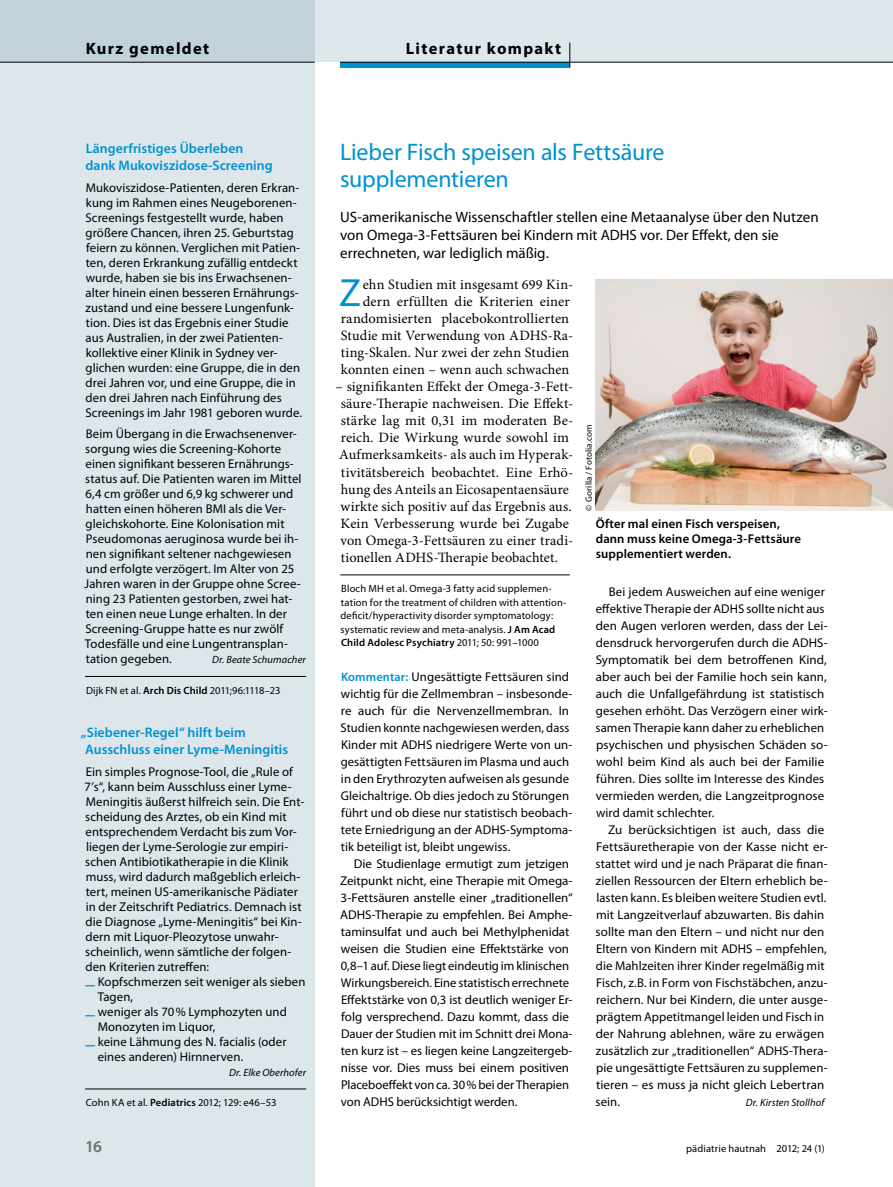
<style>
.page{position:relative;width:893px;height:1187px;background:#fff}
.page>*{position:absolute;margin:0;border:0;box-sizing:border-box;transform-origin:0 0}
.t1{font:39.45px "Myriad Pro";color:#0091d1}
.t2{font:24px/27px "Myriad Pro";letter-spacing:-.01em;color:#0091d1}
.t3{font:700 16.5px "Myriad Pro";letter-spacing:.08em;color:#000}
.t4{font:600 16.5px "Myriad Pro";color:#6d6e67}
.t5{font:15px/18px "Myriad Pro";color:#000}
.t6{font:14.25px/17px "Minion Pro";letter-spacing:.005em;color:#000;text-align:right}
.t7{font:600 13.8px/17px "Myriad Pro";letter-spacing:.005em;color:#0091d1}
.t8{font:12.75px/17px "Myriad Pro";letter-spacing:.005em;color:#000}
.t9{font:600 12.75px/15px "Myriad Pro";letter-spacing:.01em;color:#000}
.t10{font:10.5px/13.5px "Myriad Pro";letter-spacing:.01em;color:#000}
.t11{font:italic 10.5px "Myriad Pro";letter-spacing:.01em;color:#000}
.t12{font:9px "Myriad Pro";letter-spacing:.015em;color:#000}
.s1{font-weight:600}
.s2{font-weight:700;color:#0091d1}
.s3{font-weight:600;font-size:12.3px;color:#0091d1}
</style>
<div class="page">
<div style="left:0;top:0;width:893px;height:62px;background:#dce6eb"></div>
<hr style="left:340px;top:574px;width:230px;height:1px;background:#000">
<img style="left:595px;top:280px;width:298px;height:230px">
<div style="left:340px;top:62px;width:230px;height:5px;background:#0091d1"></div>
<hr style="left:340px;top:62px;width:230px;height:1px;background:#000">
<hr style="left:570px;top:62px;width:323px;height:1px;background:#000">
<svg style="left:570px;top:43px;width:1px;height:24px"></svg>
<div style="left:0;top:0;width:315px;height:63px;background:#c1d2db"></div>
<div style="left:0;top:63px;width:315px;height:1123px;background:#dce6eb"></div>
<hr style="left:85px;top:676px;width:221px;height:1px;background:#000">
<hr style="left:85px;top:1088px;width:221px;height:1px;background:#000">
<hr style="left:0;top:62px;width:315px;height:1px;background:#000">
<p class="t3" style="left:86px;top:37px;width:125px">Kurz gemeldet</p>
<p class="t3" style="left:406px;top:37px;width:157px">Literatur kompakt</p>
<p class="t7" style="left:86px;top:140px;width:189px">Längerfristiges Überleben dank Mukoviszidose-Screening</p>
<p class="t8" style="left:85px;top:179px;width:218px;line-height:15px">Mukoviszidose-Patienten, deren Erkran&shy;kung im Rahmen eines Neugeborenen-Screenings festgestellt wurde, haben größere Chancen, ihren 25. Geburtstag feiern zu können. Verglichen mit Patien&shy;ten, deren Erkrankung zufällig entdeckt wurde, haben sie bis ins Erwachsenen&shy;alter hinein einen besseren Ernährungs&shy;zustand und eine bessere Lungenfunk&shy;tion. Dies ist das Ergebnis einer Studie aus Australien, in der zwei Patienten&shy;kollektive einer Klinik in Sydney ver&shy;glichen wurden: eine Gruppe, die in den drei Jahren vor, und eine Gruppe, die in den drei Jahren nach Einführung des Screenings im Jahr 1981 geboren wurde.</p>
<p class="t8" style="left:85px;top:426px;width:218px;line-height:15px">Beim Übergang in die Erwachsenenver&shy;sorgung wies die Screening-Kohorte einen signifikant besseren Ernährungs&shy;status auf. Die Patienten waren im Mittel 6,4 cm größer und 6,9 kg schwerer und hatten einen höheren BMI als die Ver&shy;gleichskohorte. Eine Kolonisation mit Pseudomonas aeruginosa wurde bei ih&shy;nen signifikant seltener nachgewiesen und erfolgte verzögert. Im Alter von 25<br>Jahren waren in der Gruppe ohne Scree&shy;ning 23 Patienten gestorben, zwei hat&shy;ten einen neue Lunge erhalten. In der Screening-Gruppe hatte es nur zwölf Todesfälle und eine Lungentransplan&shy;tation gegeben.</p>
<p class="t11" style="left:212px;top:653px;width:95px">Dr. Beate Schumacher</p>
<p class="t10" style="left:86px;top:683px;width:196px">Dijk FN et al. <span class="s1">Arch Dis Child</span> 2011;96:1118–23</p>
<p class="t7" style="left:85px;top:723px;width:205px;text-indent:-4px">„Siebener-Regel“ hilft beim<br>Ausschluss einer Lyme-Meningitis</p>
<p class="t8" style="left:85px;top:763px;width:221px;line-height:15px">Ein simples Prognose-Tool, die „Rule of 7’s“, kann beim Ausschluss einer Lyme-Meningitis äußerst hilfreich sein. Die Ent&shy;scheidung des Arztes, ob ein Kind mit entsprechendem Verdacht bis zum Vor&shy;liegen der Lyme-Serologie zur empiri&shy;schen Antibiotikatherapie in die Klinik muss, wird dadurch maßgeblich erleich&shy;tert, meinen US-amerikanische Pädiater in der Zeitschrift Pediatrics. Demnach ist die Diagnose „Lyme-Meningitis“ bei Kin&shy;dern mit Liquor-Pleozytose unwahr&shy;scheinlich, wenn sämtliche der folgen&shy;den Kriterien zutreffen:</p>
<p class="t8" style="left:98px;top:973px;width:209px;line-height:15px;text-indent:-13px"><span class="s2">—</span> Kopfschmerzen seit weniger als sieben<br>Tagen,</p>
<p class="t8" style="left:98px;top:1003px;width:191px;line-height:15px;text-indent:-13px"><span class="s2">—</span> weniger als 70% Lymphozyten und<br>Monozyten im Liquor,</p>
<p class="t8" style="left:98px;top:1033px;width:190px;line-height:15px;text-indent:-13px"><span class="s2">—</span> keine Lähmung des N. facialis (oder eines anderen) Hirnnerven.</p>
<p class="t11" style="left:229px;top:1065px;width:78px">Dr. Elke Oberhofer</p>
<p class="t10" style="left:86px;top:1095px;width:192px">Cohn KA et al. <span class="s1">Pediatrics</span> 2012; 129: e46–53</p>
<h2 class="t2" style="left:340px;top:138px;width:326px">Lieber Fisch speisen als Fettsäure supplementieren</h2>
<p class="t5" style="left:340px;top:208px;width:480px">US-amerikanische Wissenschaftler stellen eine Metaanalyse über den Nutzen von Omega-3-Fettsäuren bei Kindern mit ADHS vor. Der Effekt, den sie errechneten, war lediglich mäßig.</p>
<h1 class="t1" style="left:339px;top:269px;width:23px">Z</h1>
<p class="t6" style="left:341px;top:276px;width:234px">ehn Studien mit insgesamt 699 Kin&shy;dern erfüllten die Kriterien einer randomisierten placebokontrollierten Studie mit Verwendung von ADHS-Ra&shy;ting-Skalen. Nur zwei der zehn Studien konnten einen – wenn auch schwachen</p>
<p class="t6" style="left:336px;top:378px;width:239px;text-align:left">– signifikanten Effekt der Omega-3-Fett&shy;säure-Therapie nachweisen. Die Effekt&shy;stärke lag mit 0,31 im moderaten Be&shy;reich. Die Wirkung wurde sowohl im Aufmerksamkeits- als auch im Hyperak&shy;tivitätsbereich beobachtet. Eine Erhö&shy;hung des Anteils an Eicosapentaensäure wirkte sich positiv auf das Ergebnis aus.<br>Kein Verbesserung wurde bei Zugabe von Omega-3-Fettsäuren zu einer tradi&shy;tionellen ADHS-Therapie beobachtet.</p>
<p class="t10" style="left:341px;top:581px;width:227px">Bloch MH et al. Omega-3 fatty acid supplemen&shy;tation for the treatment of children with attention&shy;deficit/hyperactivity disorder symptomatology: systematic review and meta-analysis. <span class="s1">J Am Acad Child Adolesc Psychiatry</span> 2011; 50: 991–1000</p>
<p class="t8" style="left:341px;top:667px;width:233px"><span class="s3">Kommentar:</span> Ungesättigte Fettsäuren sind wichtig für die Zellmembran – insbesonde&shy;re auch für die Nervenzellmembran. In Studien konnte nachgewiesen werden, dass Kinder mit ADHS niedrigere Werte von un&shy;gesättigten Fettsäuren im Plasma und auch in den Erythrozyten aufweisen als gesunde Gleichaltrige. Ob dies jedoch zu Störungen führt und ob diese nur statistisch beobach&shy;tete Erniedrigung an der ADHS-Symptoma&shy;tik beteiligt ist, bleibt ungewiss.</p>
<p class="t8" style="left:340px;top:854px;width:234px;text-indent:14px">Die Studienlage ermutigt zum jetzigen Zeitpunkt nicht, eine Therapie mit Omega-3-Fettsäuren anstelle einer „traditionellen“ ADHS-Therapie zu empfehlen. Bei Amphe&shy;taminsulfat und auch bei Methylphenidat weisen die Studien eine Effektstärke von 0,8–1 auf. Diese liegt eindeutig im klinischen Wirkungsbereich. Eine statistisch errechnete Effektstärke von 0,3 ist deutlich weniger Er&shy;folg versprechend. Dazu kommt, dass die Dauer der Studien mit im Schnitt drei Mona&shy;ten kurz ist – es liegen keine Langzeitergeb&shy;nisse vor. Dies muss bei einem positiven Placeboeffekt von ca. 30% bei der Therapien von ADHS berücksichtigt werden.</p>
<p class="t12" style="left:583px;top:510px;width:88px;rotate:-90deg">© Gorilla / Fotolia.com</p>
<p class="t9" style="left:596px;top:515px;width:207px">Öfter mal einen Fisch verspeisen, dann muss keine Omega-3-Fettsäure supplementiert werden.</p>
<p class="t8" style="left:596px;top:582px;width:234px;text-indent:13px">Bei jedem Ausweichen auf eine weniger effektive Therapie der ADHS sollte nicht aus den Augen verloren werden, dass der Lei&shy;densdruck hervorgerufen durch die ADHS-Symptomatik bei dem betroffenen Kind, aber auch bei der Familie hoch sein kann, auch die Unfallgefährdung ist statistisch gesehen erhöht. Das Verzögern einer wirk&shy;samen Therapie kann daher zu erheblichen psychischen und physischen Schäden so&shy;wohl beim Kind als auch bei der Familie führen. Dies sollte im Interesse des Kindes vermieden werden, die Langzeitprognose wird damit schlechter.</p>
<p class="t8" style="left:596px;top:820px;width:234px;text-indent:12px">Zu berücksichtigen ist auch, dass die Fettsäuretherapie von der Kasse nicht er&shy;stattet wird und je nach Präparat die finan&shy;ziellen Ressourcen der Eltern erheblich be&shy;lasten kann. Es bleiben weitere Studien evtl. mit Langzeitverlauf abzuwarten. Bis dahin sollte man den Eltern – und nicht nur den Eltern von Kindern mit ADHS – empfehlen, die Mahlzeiten ihrer Kinder regelmäßig mit Fisch, z.B. in Form von Fischstäbchen, anzu&shy;reichern. Nur bei Kindern, die unter ausge&shy;prägtem Appetitmangel leiden und Fisch in der Nahrung ablehnen, wäre zu erwägen zusätzlich zur „traditionellen“ ADHS-Thera&shy;pie ungesättigte Fettsäuren zu supplemen&shy;tieren – es muss ja nicht gleich Lebertran sein.</p>
<p class="t11" style="left:746px;top:1096px;width:80px">Dr. Kirsten Stollhof</p>
<p class="t4" style="left:85px;top:1135px;width:18px">16</p>
<p class="t10" style="left:686px;top:1141px;width:140px">pädiatrie hautnah 2012; 24 (1)</p>
</div>
